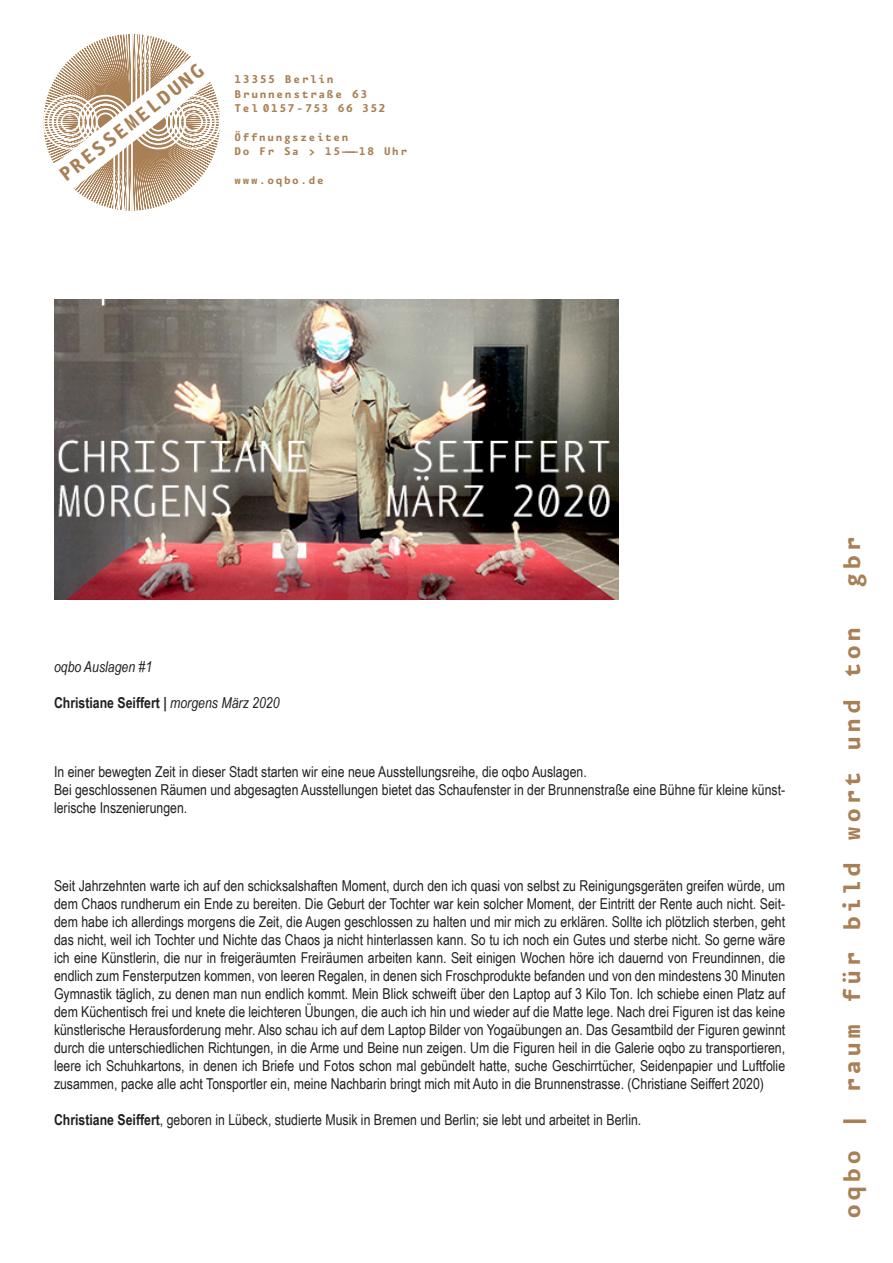
<style>
.page{position:relative;width:893px;height:1263px;background:#fff}
.page>*{position:absolute;margin:0;border:0;box-sizing:border-box;transform-origin:0 0}
.t1{font:700 29.1px "Eureka Mono CE";letter-spacing:.02em;color:#a98055}
.t2{font:700 23.85px "Eureka Mono CE";color:#a98055}
.t3{font:15px/18px "Arial Narrow";color:#231f20}
.t4{font:700 15px "Arial Narrow";color:#231f20}
.t5{font:italic 15px "Arial Narrow";color:#231f20}
.t6{font:700 13.5px/14.7px "Eureka Mono CE";letter-spacing:.02em;color:#a98055}
.t7{font:700 13.35px/14.4px "Eureka Mono CE";letter-spacing:.02em;color:#a98055}
.s1{font-style:italic}
.s2{font-weight:400;font-style:italic}
.s3{font-weight:700}
</style>
<div class="page">
<svg style="left:43px;top:34px;width:177px;height:177px"></svg>
<img style="left:54px;top:300px;width:565px;height:299px">
<p class="t2" style="left:53px;top:168px;width:181px;rotate:-38deg">PRESSEMELDUNG</p>
<p class="t6" style="left:234px;top:72px;width:154px">13355 Berlin<br>Brunnenstraße 63<br>Tel 0157-753 66 352</p>
<p class="t7" style="left:234px;top:130px;width:175px">Öffnungszeiten<br>Do Fr Sa &gt; 15————18 Uhr</p>
<p class="t7" style="left:234px;top:173px;width:92px">www.oqbo.de</p>
<p class="t5" style="left:54px;top:656px;width:100px">oqbo Auslagen #1</p>
<p class="t4" style="left:54px;top:691px;width:227px">Christiane Seiffert <span class="s1">|</span> <span class="s2">morgens März 2020</span></p>
<p class="t3" style="left:54px;top:762px;width:534px">In einer bewegten Zeit in dieser Stadt starten wir eine neue Ausstellungsreihe, die oqbo Auslagen.</p>
<p class="t3" style="left:54px;top:780px;width:733px">Bei geschlossenen Räumen und abgesagten Ausstellungen bietet das Schaufenster in der Brunnenstraße eine Bühne für kleine künst&shy;lerische Inszenierungen.</p>
<p class="t3" style="left:54px;top:876px;width:733px;text-align:justify">Seit Jahrzehnten warte ich auf den schicksalshaften Moment, durch den ich quasi von selbst zu Reinigungsgeräten greifen würde, um dem Chaos rundherum ein Ende zu bereiten. Die Geburt der Tochter war kein solcher Moment, der Eintritt der Rente auch nicht. Seit&shy;dem habe ich allerdings morgens die Zeit, die Augen geschlossen zu halten und mir mich zu erklären. Sollte ich plötzlich sterben, geht das nicht, weil ich Tochter und Nichte das Chaos ja nicht hinterlassen kann. So tu ich noch ein Gutes und sterbe nicht. So gerne wäre ich eine Künstlerin, die nur in freigeräumten Freiräumen arbeiten kann. Seit einigen Wochen höre ich dauernd von Freundinnen, die endlich zum Fensterputzen kommen, von leeren Regalen, in denen sich Froschprodukte befanden und von den mindestens 30 Minuten Gymnastik täglich, zu denen man nun endlich kommt. Mein Blick schweift über den Laptop auf 3 Kilo Ton. Ich schiebe einen Platz auf dem Küchentisch frei und knete die leichteren Übungen, die auch ich hin und wieder auf die Matte lege. Nach drei Figuren ist das keine künstlerische Herausforderung mehr. Also schau ich auf dem Laptop Bilder von Yogaübungen an. Das Gesamtbild der Figuren gewinnt durch die unterschiedlichen Richtungen, in die Arme und Beine nun zeigen. Um die Figuren heil in die Galerie oqbo zu transportieren, leere ich Schuhkartons, in denen ich Briefe und Fotos schon mal gebündelt hatte, suche Geschirrtücher, Seidenpapier und Luftfolie zusammen, packe alle acht Tonsportler ein, meine Nachbarin bringt mich mit Auto in die Brunnenstrasse. (Christiane Seiffert 2020)</p>
<p class="t3" style="left:54px;top:1110px;width:589px"><span class="s3">Christiane Seiffert</span>, geboren in Lübeck, studierte Musik in Bremen und Berlin; sie lebt und arbeitet in Berlin.</p>
<p class="t1" style="left:837px;top:589px;width:55px;rotate:-90deg">gbr</p>
<p class="t1" style="left:837px;top:1220px;width:596px;rotate:-90deg">oqbo | raum für bild wort und ton</p>
</div>
